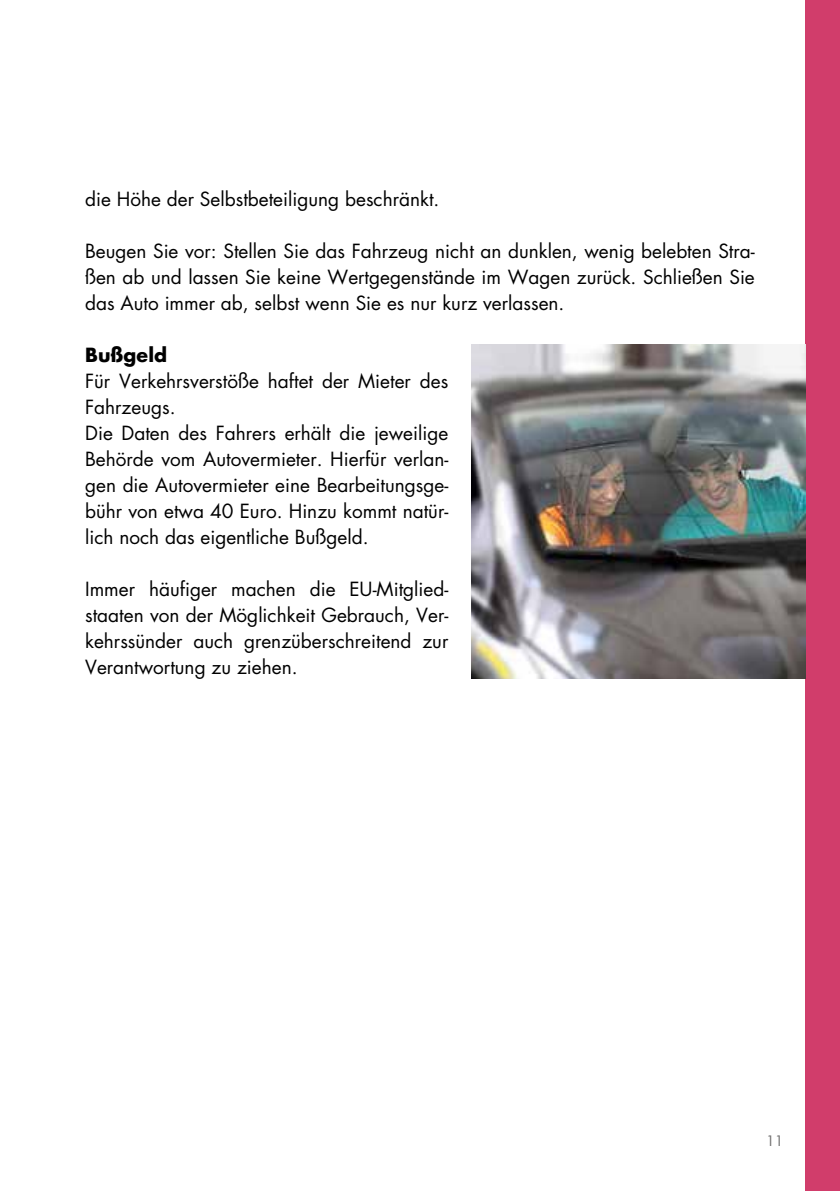
<style>
.page{position:relative;width:840px;height:1191px;background:#fff}
.page>*{position:absolute;margin:0;border:0;box-sizing:border-box;transform-origin:0 0}
.t1{font:19px/26px "Futura";color:#000;text-align:justify}
.t2{font:700 19px "Futura";letter-spacing:.01em;color:#000}
.t3{font:14px "Futura";color:#706f6f}
</style>
<div class="page">
<div style="left:805px;top:0;width:34px;height:1191px;background:#d13d6b"></div>
<img style="left:471px;top:344px;width:334px;height:335px">
<p class="t1" style="left:85px;top:186px;width:355px">die Höhe der Selbstbeteiligung beschränkt.</p>
<p class="t1" style="left:85px;top:238px;width:670px">Beugen Sie vor: Stellen Sie das Fahrzeug nicht an dunklen, wenig belebten Stra&shy;ßen ab und lassen Sie keine Wertgegenstände im Wagen zurück. Schließen Sie das Auto immer ab, selbst wenn Sie es nur kurz verlassen.</p>
<p class="t2" style="left:85px;top:342px;width:84px">Bußgeld</p>
<p class="t1" style="left:85px;top:368px;width:364px;text-align:left">Für Verkehrsverstöße haftet der Mieter des Fahrzeugs.<br>Die Daten des Fahrers erhält die jeweilige Behörde vom Autovermieter. Hierfür verlan&shy;gen die Autovermieter eine Bearbeitungsge&shy;bühr von etwa 40 Euro. Hinzu kommt natür&shy;lich noch das eigentliche Bußgeld.</p>
<p class="t1" style="left:85px;top:576px;width:364px">Immer häufiger machen die EU-Mitglied&shy;staaten von der Möglichkeit Gebrauch, Ver&shy;kehrssünder auch grenzüberschreitend zur Verantwortung zu ziehen.</p>
<p class="t3" style="left:765px;top:1130px;width:19px">11</p>
</div>
